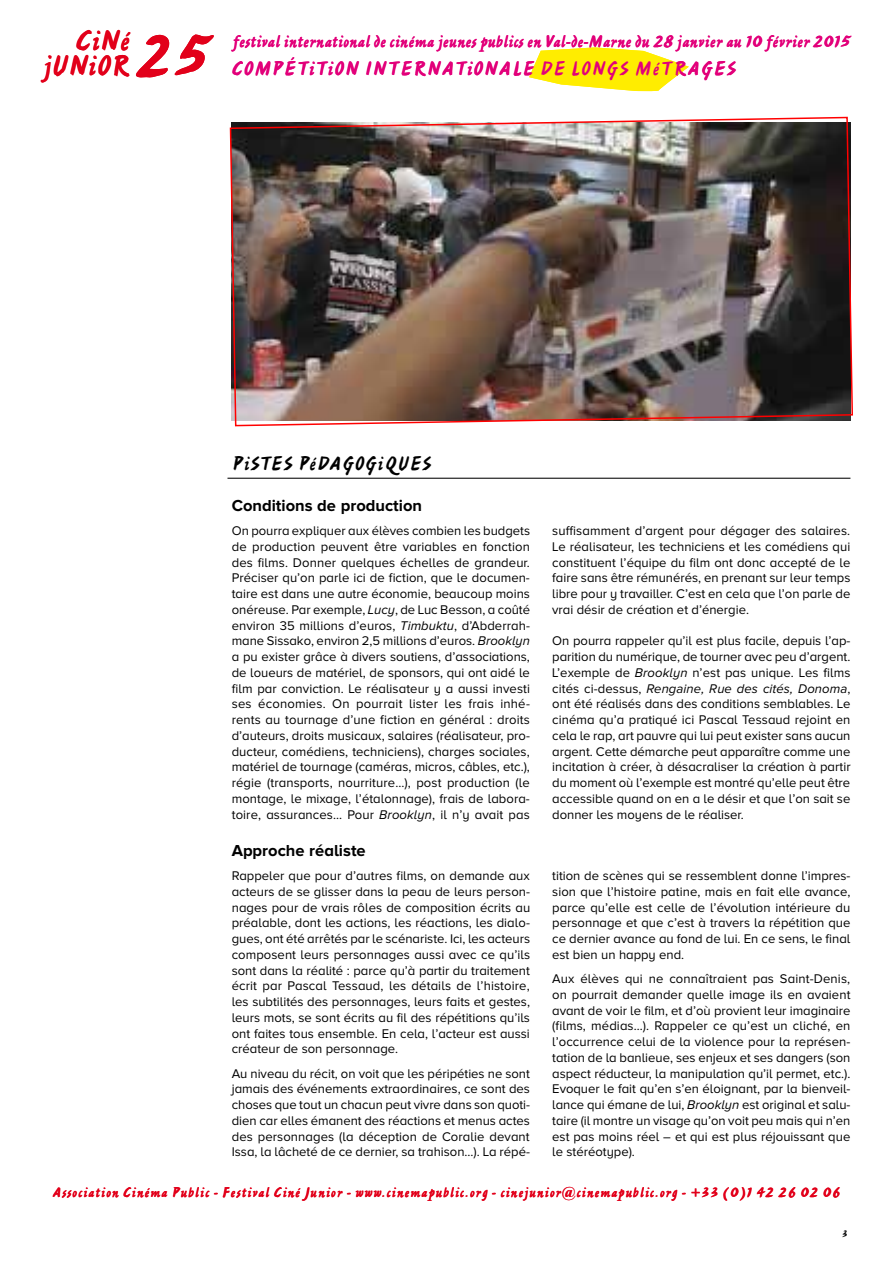
<style>
.page{position:relative;width:893px;height:1263px;background:#fff}
.page>*{position:absolute;margin:0;border:0;box-sizing:border-box;transform-origin:0 0}
.t1{font:30.3px "Ashley Script";color:#e2001a}
.t2{font:21px "Ashley Script";letter-spacing:.05em;color:#e2007a}
.t3{font:21px "Ashley Script";letter-spacing:.03em;color:#000}
.t4{font:18px "Ashley Script";color:#e2007a}
.t5{font:700 16.5px "Proxima Nova A";color:#000}
.t6{font:15px "Ashley Script";letter-spacing:.05em;color:#e2001a}
.t7{font:13.05px/15.8px "Proxima Nova A";color:#000;text-align:justify}
.t8{font:10.5px "Ashley Script";color:#000}
.s1{font-size:66px}
.s2{font-style:italic}
</style>
<div class="page">
<svg style="left:529px;top:47px;width:160px;height:45px"></svg>
<hr style="left:227px;top:478px;width:623px;height:1px;background:#000">
<img style="left:229px;top:116px;width:624px;height:311px">
<h1 class="t1" style="left:76px;top:23px;width:56px">CiNé</h1>
<h3 class="t4" style="left:232px;top:31px;width:619px">festival international de cinéma jeunes publics en Val-de-Marne du 28 janvier au 10 février 2015</h3>
<h1 class="t1" style="left:43px;top:49px;width:168px">jUNiOR <span class="s1">25</span></h1>
<h1 class="t1" style="left:97px;top:49px;width:17px">R</h1>
<h2 class="t2" style="left:232px;top:56px;width:506px">Compmpétition in ternanationalnale de longs métra ges</h2>
<h2 class="t2" style="left:345px;top:56px;width:15px">n</h2>
<h2 class="t2" style="left:581px;top:56px;width:26px">on</h2>
<h2 class="t2" style="left:687px;top:56px;width:14px">a</h2>
<h2 class="t3" style="left:232px;top:452px;width:201px">Pistes péda gogiques</h2>
<p class="t5" style="left:232px;top:496px;width:192px">Conditions de production</p>
<p class="t7" style="left:232px;top:523px;width:300px">On pourra expliquer aux élèves combien les budgets de production peuvent être variables en fonction des films. Donner quelques échelles de grandeur.<br>Préciser qu’on parle ici de fiction, que le documen&shy;taire est dans une autre économie, beaucoup moins onéreuse. Par exemple, <span class="s2">Lucy</span>, de Luc Besson, a coûté environ 35 millions d’euros, <span class="s2">Timbuktu</span>, d’Abderrah&shy;mane Sissako, environ 2,5 millions d’euros. <span class="s2">Brooklyn </span>a pu exister grâce à divers soutiens, d’associations, de loueurs de matériel, de sponsors, qui ont aidé le film par conviction. Le réalisateur y a aussi investi ses économies. On pourrait lister les frais inhé&shy;rents au tournage d’une fiction en général : droits d’auteurs, droits musicaux, salaires (réalisateur, pro&shy;ducteur, comédiens, techniciens), charges sociales, matériel de tournage (caméras, micros, câbles, etc.), régie (transports, nourriture…), post production (le montage, le mixage, l’étalonnage), frais de labora&shy;toire, assurances… Pour <span class="s2">Brooklyn</span>, il n’y avait pas</p>
<p class="t7" style="left:552px;top:523px;width:300px">suffisamment d’argent pour dégager des salaires.<br>Le réalisateur, les techniciens et les comédiens qui constituent l’équipe du film ont donc accepté de le faire sans être rémunérés, en prenant sur leur temps libre pour y travailler. C’est en cela que l’on parle de vrai désir de création et d’énergie.</p>
<p class="t7" style="left:552px;top:633px;width:300px">On pourra rappeler qu’il est plus facile, depuis l’ap&shy;parition du numérique, de tourner avec peu d’argent.<br>L’exemple de <span class="s2">Brooklyn</span> n’est pas unique. Les films cités ci-dessus, <span class="s2">Rengaine, Rue des cités, Donoma</span>, ont été réalisés dans des conditions semblables. Le cinéma qu’a pratiqué ici Pascal Tessaud rejoint en cela le rap, art pauvre qui lui peut exister sans aucun argent. Cette démarche peut apparaître comme une incitation à créer, à désacraliser la création à partir du moment où l’exemple est montré qu’elle peut être accessible quand on en a le désir et que l’on sait se donner les moyens de le réaliser.</p>
<p class="t5" style="left:232px;top:841px;width:135px">Approche réaliste</p>
<p class="t7" style="left:232px;top:868px;width:300px">Rappeler que pour d’autres films, on demande aux acteurs de se glisser dans la peau de leurs person&shy;nages pour de vrais rôles de composition écrits au préalable, dont les actions, les réactions, les dialo&shy;gues, ont été arrêtés par le scénariste. Ici, les acteurs composent leurs personnages aussi avec ce qu’ils sont dans la réalité : parce qu’à partir du traitement écrit par Pascal Tessaud, les détails de l’histoire, les subtilités des personnages, leurs faits et gestes, leurs mots, se sont écrits au fil des répétitions qu’ils ont faites tous ensemble. En cela, l’acteur est aussi créateur de son personnage.</p>
<p class="t7" style="left:232px;top:1065px;width:300px">Au niveau du récit, on voit que les péripéties ne sont jamais des événements extraordinaires, ce sont des choses que tout un chacun peut vivre dans son quoti&shy;dien car elles émanent des réactions et menus actes des personnages (la déception de Coralie devant Issa, la lâcheté de ce dernier, sa trahison…). La répé-</p>
<p class="t7" style="left:552px;top:868px;width:300px">tition de scènes qui se ressemblent donne l’impres&shy;sion que l’histoire patine, mais en fait elle avance, parce qu’elle est celle de l’évolution intérieure du personnage et que c’est à travers la répétition que ce dernier avance au fond de lui. En ce sens, le final est bien un happy end.</p>
<p class="t7" style="left:552px;top:971px;width:300px">Aux élèves qui ne connaîtraient pas Saint-Denis, on pourrait demander quelle image ils en avaient avant de voir le film, et d’où provient leur imaginaire (films, médias…). Rappeler ce qu’est un cliché, en l’occurrence celui de la violence pour la représen&shy;tation de la banlieue, ses enjeux et ses dangers (son aspect réducteur, la manipulation qu’il permet, etc.).<br>Evoquer le fait qu’en s’en éloignant, par la bienveil&shy;lance qui émane de lui, <span class="s2">Brooklyn</span> est original et salu&shy;taire (il montre un visage qu’on voit peu mais qui n’en est pas moins réel – et qui est plus réjouissant que le stéréotype).</p>
<p class="t6" style="left:52px;top:1184px;width:790px">Association Cinéma Public - Festival Ciné Junior - www.cinemapublic.org - cinejunior@cinemapublic.org - +33 (0)1 42 26 02 06</p>
<p class="t8" style="left:842px;top:1228px;width:7px">3</p>
</div>
